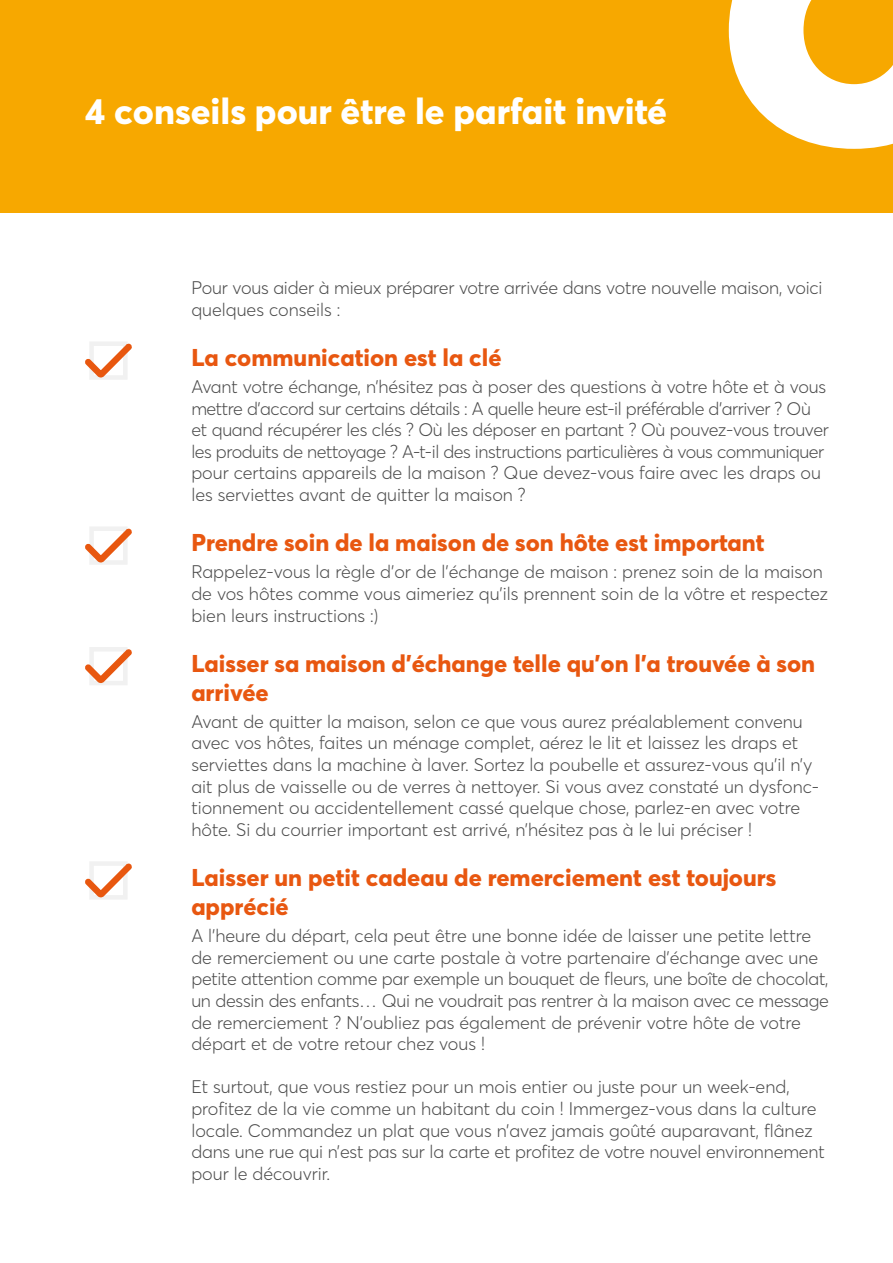
<style>
.page{position:relative;width:893px;height:1263px;background:#fff}
.page>*{position:absolute;margin:0;border:0;box-sizing:border-box;transform-origin:0 0}
.t1{font:800 36px "Averta Std PE";color:#fff}
.t2{font:800 24px/28.8px "Averta Std PE";color:#e85710}
.t3{font:300 18px/21.6px "Averta Std PE";color:#4a4a4a}
.t4{font:300 18px/21.6px "Averta Std PE";letter-spacing:-.025em;color:#4a4a4a}
</style>
<div class="page">
<div style="left:0;top:0;width:893px;height:213px;background:#f7a800"></div>
<svg style="left:729px;top:0;width:164px;height:149px"></svg>
<div style="left:89px;top:341px;width:39px;height:39px;border:4px solid #f1f1f1"></div>
<svg style="left:85px;top:344px;width:47px;height:35px"></svg>
<div style="left:89px;top:526px;width:39px;height:39px;border:4px solid #f1f1f1"></div>
<svg style="left:85px;top:529px;width:47px;height:35px"></svg>
<div style="left:89px;top:647px;width:39px;height:38px;border:4px solid #f1f1f1"></div>
<svg style="left:85px;top:650px;width:47px;height:35px"></svg>
<div style="left:89px;top:861px;width:39px;height:39px;border:4px solid #f1f1f1"></div>
<svg style="left:85px;top:864px;width:47px;height:35px"></svg>
<p class="t1" style="left:85px;top:86px;width:583px">4 conseils pour être le parfait invité</p>
<p class="t3" style="left:191px;top:276px;width:633px">Pour vous aider à mieux préparer votre arrivée dans votre nouvelle maison, voici</p>
<p class="t3" style="left:191px;top:298px;width:151px">quelques conseils :</p>
<p class="t2" style="left:191px;top:342px;width:312px">La communication est la clé</p>
<p class="t3" style="left:191px;top:375px;width:636px">Avant votre échange, n’hésitez pas à poser des questions à votre hôte et à vous</p>
<p class="t4" style="left:191px;top:397px;width:639px">mettre d’accord sur certains détails : A quelle heure est-il préférable d’arriver ? Où et quand récupérer les clés ? Où les déposer en partant ? Où pouvez-vous trouver</p>
<p class="t4" style="left:191px;top:440px;width:634px">les produits de nettoyage ? A-t-il des instructions particulières à vous communiquer</p>
<p class="t3" style="left:191px;top:462px;width:631px">pour certains appareils de la maison ? Que devez-vous faire avec les draps ou les serviettes avant de quitter la maison ?</p>
<p class="t2" style="left:191px;top:527px;width:575px">Prendre soin de la maison de son hôte est important</p>
<p class="t3" style="left:191px;top:561px;width:638px">Rappelez-vous la règle d’or de l’échange de maison : prenez soin de la maison de vos hôtes comme vous aimeriez qu’ils prennent soin de la vôtre et respectez bien leurs instructions :)</p>
<p class="t2" style="left:191px;top:648px;width:625px">Laisser sa maison d’échange telle qu’on l’a trouvée à son arrivée</p>
<p class="t3" style="left:191px;top:710px;width:629px">Avant de quitter la maison, selon ce que vous aurez préalablement convenu avec vos hôtes, faites un ménage complet, aérez le lit et laissez les draps et serviettes dans la machine à laver. Sortez la poubelle et assurez-vous qu’il n’y ait plus de vaisselle ou de verres à nettoyer. Si vous avez constaté un dysfonc&shy;tionnement ou accidentellement cassé quelque chose, parlez-en avec votre hôte. Si du courrier important est arrivé, n’hésitez pas à le lui préciser !</p>
<p class="t2" style="left:191px;top:862px;width:586px">Laisser un petit cadeau de remerciement est toujours apprécié</p>
<p class="t3" style="left:191px;top:924px;width:639px">A l’heure du départ, cela peut être une bonne idée de laisser une petite lettre de remerciement ou une carte postale à votre partenaire d’échange avec une petite attention comme par exemple un bouquet de fleurs, une boîte de chocolat,</p>
<p class="t3" style="left:191px;top:989px;width:639px">un dessin des enfants… Qui ne voudrait pas rentrer à la maison avec ce message</p>
<p class="t3" style="left:191px;top:1011px;width:611px">de remerciement ? N’oubliez pas également de prévenir votre hôte de votre départ et de votre retour chez vous !</p>
<p class="t3" style="left:191px;top:1075px;width:635px">Et surtout, que vous restiez pour un mois entier ou juste pour un week-end, profitez de la vie comme un habitant du coin ! Immergez-vous dans la culture locale. Commandez un plat que vous n’avez jamais goûté auparavant, flânez dans une rue qui n’est pas sur la carte et profitez de votre nouvel environnement</p>
<p class="t3" style="left:191px;top:1162px;width:140px">pour le découvrir.</p>
</div>
